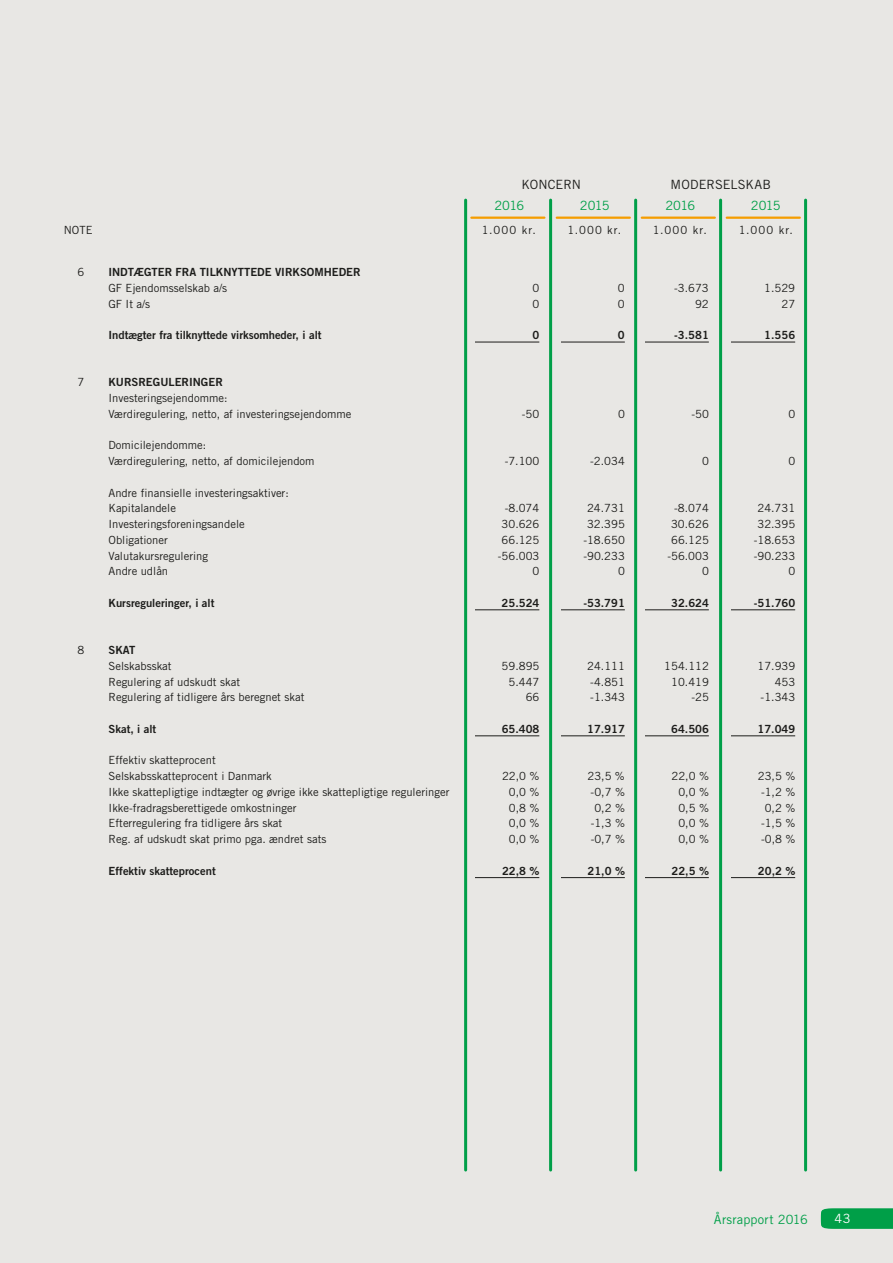
<style>
.page{position:relative;width:893px;height:1263px;background:#e8e7e4}
.page>*{position:absolute;margin:0;border:0;box-sizing:border-box;transform-origin:0 0}
.t1{font:12.75px "Trade Gothic LT Std";letter-spacing:.005em;color:#1d1d1b}
.t2{font:12.75px "Trade Gothic LT Std";color:#009f48}
.t3{font:12.75px "Trade Gothic LT Std";letter-spacing:.02em;color:#009f48}
.t4{font:12.75px "Trade Gothic LT Std";color:#fff}
.t5{font:11.25px/15.8px "Trade Gothic LT Std";color:#1d1d1b}
.t6{font:11.25px "Trade Gothic LT Std Bd 2";color:#1d1d1b}
</style>
<div class="page">
<hr style="left:471px;top:217px;width:73px;height:2px;background:#f59d00">
<hr style="left:557px;top:217px;width:73px;height:2px;background:#f59d00">
<hr style="left:642px;top:217px;width:73px;height:2px;background:#f59d00">
<hr style="left:727px;top:217px;width:73px;height:2px;background:#f59d00">
<hr style="left:549px;top:200px;width:3px;height:970px;background:#009f48">
<hr style="left:464px;top:200px;width:3px;height:970px;background:#009f48">
<hr style="left:634px;top:200px;width:3px;height:970px;background:#009f48">
<hr style="left:719px;top:200px;width:3px;height:970px;background:#009f48">
<hr style="left:804px;top:200px;width:3px;height:970px;background:#009f48">
<hr style="left:474px;top:342px;width:65px;height:1px;background:#1d1d1b">
<hr style="left:560px;top:342px;width:65px;height:1px;background:#1d1d1b">
<hr style="left:643px;top:342px;width:66px;height:1px;background:#1d1d1b">
<hr style="left:730px;top:342px;width:65px;height:1px;background:#1d1d1b">
<hr style="left:474px;top:609px;width:65px;height:1px;background:#1d1d1b">
<hr style="left:556px;top:609px;width:69px;height:1px;background:#1d1d1b">
<hr style="left:644px;top:609px;width:65px;height:1px;background:#1d1d1b">
<hr style="left:726px;top:609px;width:69px;height:1px;background:#1d1d1b">
<hr style="left:474px;top:735px;width:65px;height:1px;background:#1d1d1b">
<hr style="left:560px;top:735px;width:65px;height:1px;background:#1d1d1b">
<hr style="left:644px;top:735px;width:65px;height:1px;background:#1d1d1b">
<hr style="left:730px;top:735px;width:65px;height:1px;background:#1d1d1b">
<hr style="left:474px;top:877px;width:65px;height:1px;background:#1d1d1b">
<hr style="left:556px;top:877px;width:69px;height:1px;background:#1d1d1b">
<hr style="left:644px;top:877px;width:65px;height:1px;background:#1d1d1b">
<hr style="left:727px;top:877px;width:68px;height:1px;background:#1d1d1b">
<svg style="left:821px;top:1208px;width:72px;height:21px;background:#07a14d"></svg>
<div style="left:553px;top:226px;width:7px;height:810px;background:#e8e7e4"></div>
<div style="left:638px;top:226px;width:7px;height:810px;background:#e8e7e4"></div>
<div style="left:724px;top:226px;width:6px;height:810px;background:#e8e7e4"></div>
<p class="t1" style="left:521px;top:177px;width:61px">KONCERN</p>
<p class="t1" style="left:671px;top:177px;width:102px">MODERSELSKAB</p>
<p class="t2" style="left:494px;top:198px;width:31px">2016</p>
<p class="t2" style="left:580px;top:198px;width:31px">2015</p>
<p class="t2" style="left:665px;top:198px;width:31px">2016</p>
<p class="t2" style="left:751px;top:198px;width:31px">2015</p>
<p class="t5" style="left:64px;top:222px;width:30px">NOTE</p>
<p class="t5" style="left:482px;top:222px;width:55px">1.000 kr.</p>
<p class="t5" style="left:567px;top:222px;width:55px">1.000 kr.</p>
<p class="t5" style="left:653px;top:222px;width:55px">1.000 kr.</p>
<p class="t5" style="left:739px;top:222px;width:55px">1.000 kr.</p>
<p class="t5" style="left:77px;top:264px;width:8px">6</p>
<p class="t6" style="left:108px;top:265px;width:254px">INDTÆGTER FRA TILKNYTTEDE VIRKSOMHEDER</p>
<p class="t5" style="left:108px;top:280px;width:120px">GF Ejendomsselskab a/s</p>
<p class="t5" style="left:532px;top:280px;width:8px">0</p>
<p class="t5" style="left:618px;top:280px;width:8px">0</p>
<p class="t5" style="left:674px;top:280px;width:36px">-3.673</p>
<p class="t5" style="left:764px;top:280px;width:32px">1.529</p>
<p class="t5" style="left:108px;top:295px;width:43px">GF It a/s</p>
<p class="t5" style="left:532px;top:295px;width:8px">0</p>
<p class="t5" style="left:618px;top:295px;width:8px">0</p>
<p class="t5" style="left:695px;top:295px;width:15px">92</p>
<p class="t5" style="left:781px;top:295px;width:15px">27</p>
<p class="t6" style="left:108px;top:328px;width:215px">Indtægter fra tilknyttede virksomheder, i alt</p>
<p class="t6" style="left:532px;top:328px;width:8px">0</p>
<p class="t6" style="left:618px;top:328px;width:8px">0</p>
<p class="t6" style="left:674px;top:328px;width:36px">-3.581</p>
<p class="t6" style="left:764px;top:328px;width:32px">1.556</p>
<p class="t5" style="left:77px;top:374px;width:8px">7</p>
<p class="t6" style="left:108px;top:375px;width:116px">KURSREGULERINGER</p>
<p class="t5" style="left:108px;top:390px;width:244px">Investeringsejendomme:<br>Værdiregulering, netto, af investeringsejendomme</p>
<p class="t5" style="left:522px;top:406px;width:19px">-50</p>
<p class="t5" style="left:618px;top:406px;width:8px">0</p>
<p class="t5" style="left:691px;top:406px;width:19px">-50</p>
<p class="t5" style="left:788px;top:406px;width:8px">0</p>
<p class="t5" style="left:108px;top:437px;width:208px">Domicilejendomme:<br>Værdiregulering, netto, af domicilejendom</p>
<p class="t5" style="left:108px;top:484px;width:182px">Andre finansielle investeringsaktiver:<br>Kapitalandele</p>
<p class="t5" style="left:505px;top:453px;width:36px">-7.100</p>
<p class="t5" style="left:590px;top:453px;width:36px">-2.034</p>
<p class="t5" style="left:702px;top:453px;width:8px">0</p>
<p class="t5" style="left:788px;top:453px;width:8px">0</p>
<p class="t5" style="left:505px;top:500px;width:36px">-8.074</p>
<p class="t5" style="left:587px;top:500px;width:39px">24.731</p>
<p class="t5" style="left:674px;top:500px;width:36px">-8.074</p>
<p class="t5" style="left:757px;top:500px;width:39px">24.731</p>
<p class="t5" style="left:108px;top:516px;width:138px">Investeringsforeningsandele</p>
<p class="t5" style="left:502px;top:516px;width:39px">30.626</p>
<p class="t5" style="left:587px;top:516px;width:39px">32.395</p>
<p class="t5" style="left:671px;top:516px;width:39px">30.626</p>
<p class="t5" style="left:757px;top:516px;width:39px">32.395</p>
<p class="t5" style="left:109px;top:532px;width:61px">Obligationer</p>
<p class="t5" style="left:502px;top:532px;width:39px">66.125</p>
<p class="t5" style="left:583px;top:532px;width:43px">-18.650</p>
<p class="t5" style="left:671px;top:532px;width:39px">66.125</p>
<p class="t5" style="left:754px;top:532px;width:43px">-18.653</p>
<p class="t5" style="left:109px;top:547px;width:101px">Valutakursregulering</p>
<p class="t5" style="left:498px;top:547px;width:43px">-56.003</p>
<p class="t5" style="left:583px;top:547px;width:43px">-90.233</p>
<p class="t5" style="left:667px;top:547px;width:43px">-56.003</p>
<p class="t5" style="left:754px;top:547px;width:43px">-90.233</p>
<p class="t5" style="left:109px;top:563px;width:61px">Andre udlån</p>
<p class="t5" style="left:533px;top:563px;width:8px">0</p>
<p class="t5" style="left:618px;top:563px;width:8px">0</p>
<p class="t5" style="left:702px;top:563px;width:8px">0</p>
<p class="t5" style="left:788px;top:563px;width:8px">0</p>
<p class="t6" style="left:109px;top:596px;width:107px">Kursreguleringer, i alt</p>
<p class="t6" style="left:502px;top:596px;width:39px">25.524</p>
<p class="t6" style="left:583px;top:596px;width:43px">-53.791</p>
<p class="t6" style="left:671px;top:596px;width:39px">32.624</p>
<p class="t6" style="left:754px;top:596px;width:43px">-51.760</p>
<p class="t5" style="left:77px;top:642px;width:8px">8</p>
<p class="t6" style="left:109px;top:643px;width:28px">SKAT</p>
<p class="t5" style="left:109px;top:658px;width:65px">Selskabsskat</p>
<p class="t5" style="left:502px;top:658px;width:39px">59.895</p>
<p class="t5" style="left:587px;top:658px;width:39px">24.111</p>
<p class="t5" style="left:664px;top:658px;width:46px">154.112</p>
<p class="t5" style="left:757px;top:658px;width:39px">17.939</p>
<p class="t5" style="left:109px;top:673px;width:133px">Regulering af udskudt skat</p>
<p class="t5" style="left:508px;top:673px;width:32px">5.447</p>
<p class="t5" style="left:590px;top:673px;width:36px">-4.851</p>
<p class="t5" style="left:671px;top:673px;width:39px">10.419</p>
<p class="t5" style="left:775px;top:673px;width:22px">453</p>
<p class="t5" style="left:109px;top:689px;width:197px">Regulering af tidligere års beregnet skat</p>
<p class="t5" style="left:526px;top:689px;width:15px">66</p>
<p class="t5" style="left:590px;top:689px;width:36px">-1.343</p>
<p class="t5" style="left:691px;top:689px;width:19px">-25</p>
<p class="t5" style="left:761px;top:689px;width:36px">-1.343</p>
<p class="t6" style="left:109px;top:722px;width:49px">Skat, i alt</p>
<p class="t6" style="left:502px;top:722px;width:39px">65.408</p>
<p class="t6" style="left:587px;top:722px;width:39px">17.917</p>
<p class="t6" style="left:671px;top:722px;width:39px">64.506</p>
<p class="t6" style="left:757px;top:722px;width:39px">17.049</p>
<p class="t5" style="left:109px;top:752px;width:165px">Effektiv skatteprocent<br>Selskabsskatteprocent i Danmark</p>
<p class="t5" style="left:502px;top:768px;width:39px">22,0 %</p>
<p class="t5" style="left:587px;top:768px;width:39px">23,5 %</p>
<p class="t5" style="left:671px;top:768px;width:39px">22,0 %</p>
<p class="t5" style="left:758px;top:768px;width:39px">23,5 %</p>
<p class="t5" style="left:109px;top:784px;width:342px">Ikke skattepligtige indtægter og øvrige ikke skattepligtige reguleringer</p>
<p class="t5" style="left:509px;top:784px;width:32px">0,0 %</p>
<p class="t5" style="left:591px;top:784px;width:36px">-0,7 %</p>
<p class="t5" style="left:678px;top:784px;width:32px">0,0 %</p>
<p class="t5" style="left:761px;top:784px;width:36px">-1,2 %</p>
<p class="t5" style="left:109px;top:799px;width:189px">Ikke-fradragsberettigede omkostninger</p>
<p class="t5" style="left:509px;top:799px;width:32px">0,8 %</p>
<p class="t5" style="left:594px;top:799px;width:32px">0,2 %</p>
<p class="t5" style="left:678px;top:799px;width:32px">0,5 %</p>
<p class="t5" style="left:765px;top:799px;width:32px">0,2 %</p>
<p class="t5" style="left:109px;top:815px;width:175px">Efterregulering fra tidligere års skat</p>
<p class="t5" style="left:509px;top:815px;width:32px">0,0 %</p>
<p class="t5" style="left:591px;top:815px;width:36px">-1,3 %</p>
<p class="t5" style="left:678px;top:815px;width:32px">0,0 %</p>
<p class="t5" style="left:761px;top:815px;width:36px">-1,5 %</p>
<p class="t5" style="left:109px;top:831px;width:219px">Reg. af udskudt skat primo pga. ændret sats</p>
<p class="t5" style="left:509px;top:831px;width:32px">0,0 %</p>
<p class="t5" style="left:591px;top:831px;width:36px">-0,7 %</p>
<p class="t5" style="left:678px;top:831px;width:32px">0,0 %</p>
<p class="t5" style="left:761px;top:831px;width:36px">-0,8 %</p>
<p class="t6" style="left:109px;top:864px;width:109px">Effektiv skatteprocent</p>
<p class="t6" style="left:502px;top:864px;width:39px">22,8 %</p>
<p class="t6" style="left:588px;top:864px;width:39px">21,0 %</p>
<p class="t6" style="left:672px;top:864px;width:39px">22,5 %</p>
<p class="t6" style="left:758px;top:864px;width:39px">20,2 %</p>
<p class="t3" style="left:714px;top:1211px;width:95px">Årsrapport 2016</p>
<p class="t4" style="left:835px;top:1211px;width:17px">43</p>
</div>
